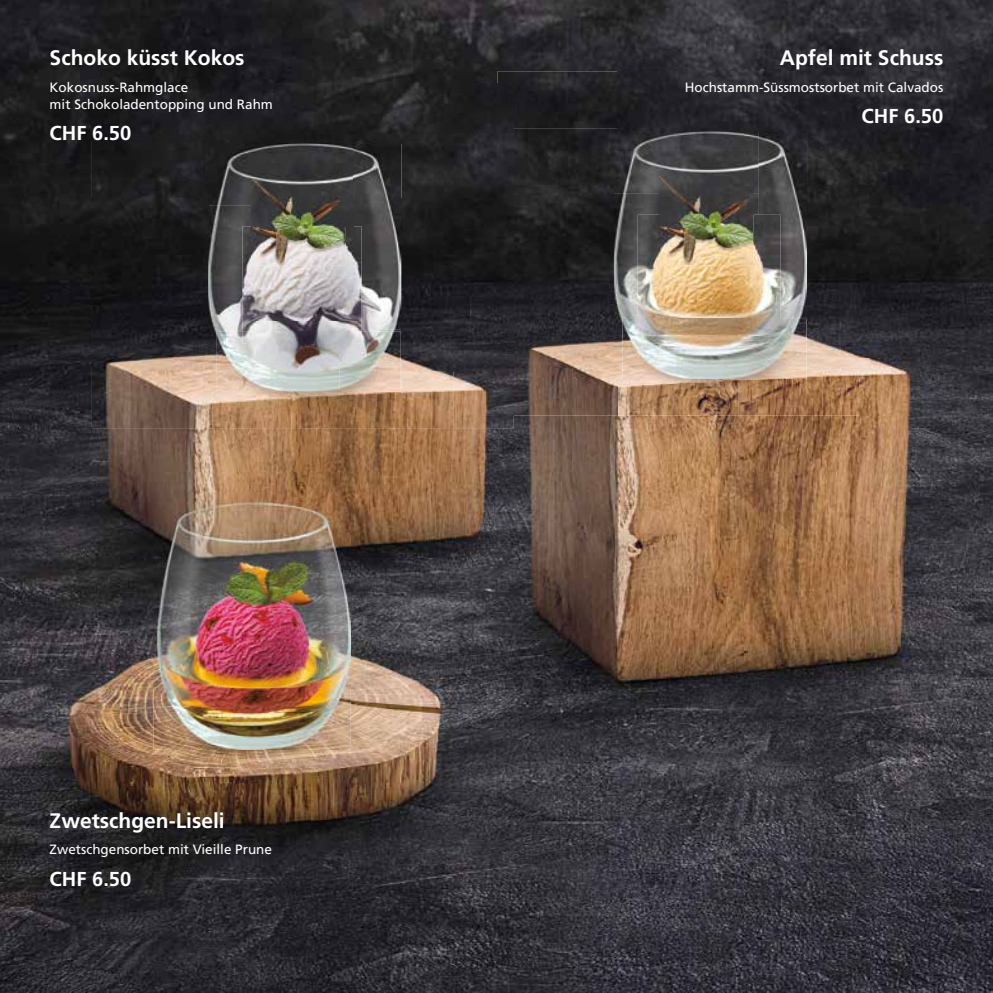
<style>
.page{position:relative;width:993px;height:993px;background:#fff}
.page>*{position:absolute;margin:0;border:0;box-sizing:border-box;transform-origin:0 0}
.t1{font:700 21px "Frutiger LT Com";color:#fff}
.t2{font:700 20.12px "Frutiger LT Com";color:#fff}
.t3{font:13.47px/16.8px "Frutiger LT Com";color:#fff}
</style>
<div class="page">
<img style="left:992px;top:0;width:1px;height:992px">
<img style="left:0;top:0;width:992px;height:123px">
<img style="left:0;top:123px;width:123px;height:869px">
<img style="left:869px;top:123px;width:123px;height:869px">
<img style="left:123px;top:415px;width:746px;height:143px">
<img style="left:123px;top:558px;width:62px;height:434px">
<img style="left:310px;top:558px;width:559px;height:434px">
<img style="left:185px;top:767px;width:125px;height:225px">
<img style="left:452px;top:957px;width:88px;height:14px">
<img style="left:92px;top:84px;width:361px;height:57px">
<img style="left:453px;top:84px;width:44px;height:114px">
<img style="left:92px;top:141px;width:120px;height:57px">
<img style="left:212px;top:141px;width:121px;height:3px">
<img style="left:333px;top:141px;width:120px;height:57px">
<img style="left:92px;top:198px;width:113px;height:172px">
<img style="left:401px;top:198px;width:96px;height:172px">
<img style="left:92px;top:370px;width:120px;height:58px">
<img style="left:212px;top:392px;width:121px;height:36px">
<img style="left:333px;top:370px;width:180px;height:58px">
<img style="left:217px;top:343px;width:183px;height:63px">
<img style="left:205px;top:144px;width:3px;height:247px">
<img style="left:208px;top:144px;width:145px;height:61px">
<img style="left:353px;top:144px;width:48px;height:185px">
<img style="left:208px;top:205px;width:43px;height:186px">
<img style="left:346px;top:205px;width:7px;height:21px">
<img style="left:361px;top:329px;width:40px;height:62px">
<img style="left:246px;top:343px;width:111px;height:10px">
<img style="left:242px;top:226px;width:119px;height:117px">
<svg style="left:345px;top:203px;width:1px;height:23px"></svg>
<img style="left:251px;top:226px;width:95px;height:40px">
<img style="left:251px;top:177px;width:94px;height:85px">
<img style="left:497px;top:71px;width:361px;height:57px">
<img style="left:858px;top:71px;width:61px;height:115px">
<img style="left:513px;top:128px;width:104px;height:58px">
<img style="left:617px;top:128px;width:121px;height:3px">
<img style="left:738px;top:128px;width:121px;height:58px">
<img style="left:513px;top:186px;width:97px;height:172px">
<img style="left:806px;top:186px;width:113px;height:172px">
<img style="left:513px;top:358px;width:104px;height:57px">
<img style="left:617px;top:380px;width:121px;height:35px">
<img style="left:738px;top:358px;width:181px;height:57px">
<img style="left:497px;top:84px;width:16px;height:331px">
<img style="left:622px;top:357px;width:184px;height:36px">
<img style="left:610px;top:131px;width:3px;height:248px">
<img style="left:613px;top:131px;width:145px;height:62px">
<img style="left:758px;top:131px;width:48px;height:186px">
<img style="left:613px;top:193px;width:46px;height:186px">
<img style="left:752px;top:193px;width:6px;height:22px">
<img style="left:780px;top:317px;width:26px;height:62px">
<img style="left:637px;top:215px;width:143px;height:142px">
<svg style="left:752px;top:202px;width:1px;height:13px"></svg>
<img style="left:659px;top:215px;width:94px;height:50px">
<img style="left:659px;top:176px;width:93px;height:86px">
<img style="left:168px;top:749px;width:179px;height:18px">
<img style="left:153px;top:502px;width:198px;height:247px">
<h1 class="t1" style="left:50px;top:46px;width:196px">Schoko küsst Kokos</h1>
<p class="t3" style="left:50px;top:79px;width:225px">Kokosnuss-Rahmglace<br>mit Schokoladentopping und Rahm</p>
<h2 class="t2" style="left:50px;top:121px;width:83px">CHF 6.50</h2>
<h1 class="t1" style="left:50px;top:807px;width:177px">Zwetschgen-Liseli</h1>
<p class="t3" style="left:50px;top:840px;width:224px">Zwetschgensorbet mit Vieille Prune</p>
<h2 class="t2" style="left:50px;top:866px;width:83px">CHF 6.50</h2>
<h1 class="t1" style="left:779px;top:46px;width:165px">Apfel mit Schuss</h1>
<p class="t3" style="left:684px;top:79px;width:260px">Hochstamm-Süssmostsorbet mit Calvados</p>
<h2 class="t2" style="left:861px;top:104px;width:83px">CHF 6.50</h2>
</div>
